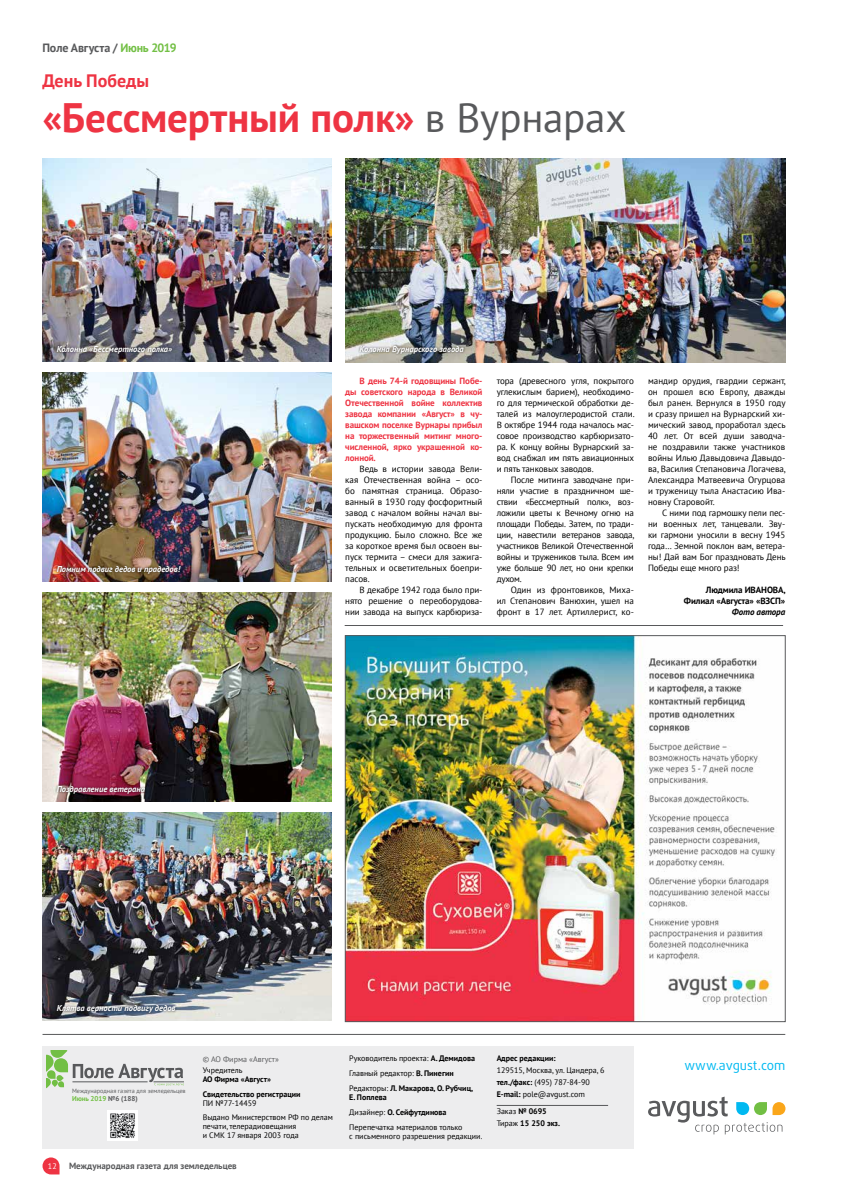
<style>
.page{position:relative;width:842px;height:1191px;background:#fff}
.page>*{position:absolute;margin:0;border:0;box-sizing:border-box;transform-origin:0 0}
.t1{font:700 41px "PT Sans";letter-spacing:-.005em;color:#ee3443}
.t2{font:700 18px "PT Sans";color:#ee3443}
.t3{font:13px "Daxline Pro";color:#00b9f1}
.t4{font:700 12px "PT Sans";letter-spacing:-.02em;color:#58595b}
.t5{font:9px/11px "PT Sans";letter-spacing:-.01em;color:#000;text-align:justify}
.t6{font:700 9px/11px "PT Sans";letter-spacing:-.01em;color:#ee3443;text-align:justify}
.t7{font:700 9px/11px "PT Sans";letter-spacing:-.01em;color:#000;text-align:right}
.t8{font:700 9px "PT Sans";color:#58595b}
.t9{font:italic 700 9px "PT Sans";letter-spacing:-.01em;color:#000}
.t10{font:italic 700 8.5px "PT Sans";color:#fff}
.t11{font:8px/14.7px "PT Sans";color:#000}
.t12{font:700 8px/14.7px "PT Sans";color:#000}
.t13{font:8px "PT Sans";color:#5a5b5d}
.t14{font:8px "PT Sans";color:#fff}
.t15{font:700 7px "PT Sans";color:#72bf44}
.t16{font:6.2px "PT Sans";color:#5a5b5d}
.s1{color:#72bf44}
.s2{font-weight:400;color:#58595b}
.s3{color:#5a5b5d}
.s4{font-weight:700}
.s5{font-weight:400}
</style>
<div class="page">
<svg style="left:43px;top:1157px;width:17px;height:17px"></svg>
<svg style="left:648px;top:1096px;width:137px;height:38px"></svg>
<hr style="left:43px;top:1034px;width:742px;height:1px;background:#58595b">
<hr style="left:345px;top:625px;width:438px;height:1px;background:#58595b">
<img style="left:347px;top:637px;width:430px;height:383px">
<div style="left:43px;top:1046px;width:591px;height:103px;background:#ededee"></div>
<svg style="left:47px;top:1051px;width:137px;height:37px"></svg>
<hr style="left:497px;top:1105px;width:111px;height:1px;background:#58595b">
<img style="left:107px;top:1110px;width:30px;height:30px">
<img style="left:43px;top:813px;width:288px;height:207px">
<div style="left:55px;top:1003px;width:123px;height:12px;background:#000;opacity:.7"></div>
<img style="left:43px;top:593px;width:288px;height:209px">
<div style="left:55px;top:783px;width:93px;height:13px;background:#000;opacity:.7"></div>
<img style="left:43px;top:158px;width:288px;height:204px">
<div style="left:55px;top:343px;width:119px;height:13px;background:#000;opacity:.7"></div>
<img style="left:345px;top:158px;width:440px;height:204px">
<div style="left:357px;top:343px;width:109px;height:13px;background:#000;opacity:.7"></div>
<img style="left:43px;top:373px;width:288px;height:209px">
<div style="left:55px;top:563px;width:128px;height:13px;background:#000;opacity:.7"></div>
<h3 class="t4" style="left:43px;top:40px;width:136px">Поле Августа / <span class="s1">Июнь 2019</span></h3>
<h2 class="t2" style="left:43px;top:68px;width:108px">День Победы</h2>
<h1 class="t1" style="left:43px;top:91px;width:585px">«Бессмертный полк» <span class="s2">в Вурнарах</span></h1>
<p class="t10" style="left:57px;top:343px;width:117px">Колонна «Бессмертного полка»</p>
<p class="t10" style="left:359px;top:343px;width:106px">Колонна Вурнарского завода</p>
<p class="t10" style="left:57px;top:563px;width:125px">Помним подвиг дедов и прадедов!</p>
<p class="t6" style="left:345px;top:375px;width:139px;text-indent:14px">В день 74-й годовщины Побе&shy;ды советского народа в Великой Отечественной войне коллектив завода компании «Август» в чу&shy;вашском поселке Вурнары прибыл на торжественный митинг много&shy;численной, ярко украшенной ко&shy;лонной.</p>
<p class="t5" style="left:345px;top:463px;width:139px;text-indent:14px">Ведь в истории завода Вели&shy;кая Отечественная война – осо&shy;бо памятная страница. Образо&shy;ванный в 1930 году фосфоритный завод с началом войны начал вы&shy;пускать необходимую для фронта продукцию. Было сложно. Все же за короткое время был освоен вы&shy;пуск термита – смеси для зажига&shy;тельных и осветительных боепри&shy;пасов.</p>
<p class="t5" style="left:345px;top:584px;width:139px;text-indent:14px">В декабре 1942 года было при&shy;нято решение о переоборудова&shy;нии завода на выпуск карбюриза-</p>
<p class="t5" style="left:497px;top:375px;width:139px">тора (древесного угля, покрытого углекислым барием), необходимо&shy;го для термической обработки де&shy;талей из малоуглеродистой стали.<br>В октябре 1944 года началось мас&shy;совое производство карбюризато&shy;ра. К концу войны Вурнарский за&shy;вод снабжал им пять авиационных и пять танковых заводов.</p>
<p class="t5" style="left:497px;top:474px;width:139px;text-indent:14px">После митинга заводчане при&shy;няли участие в праздничном ше&shy;ствии «Бессмертный полк», воз&shy;ложили цветы к Вечному огню на площади Победы. Затем, по тради&shy;ции, навестили ветеранов завода, участников Великой Отечественной войны и тружеников тыла. Всем им уже больше 90 лет, но они крепки духом.</p>
<p class="t5" style="left:497px;top:584px;width:139px;text-indent:14px">Один из фронтовиков, Миха&shy;ил Степанович Ванюхин, ушел на фронт в 17 лет. Артиллерист, ко-</p>
<p class="t5" style="left:648px;top:375px;width:139px">мандир орудия, гвардии сержант, он прошел всю Европу, дважды был ранен. Вернулся в 1950 году и сразу пришел на Вурнарский хи&shy;мический завод, проработал здесь 40 лет. От всей души заводча&shy;не поздравили также участников войны Илью Давыдовича Давыдо&shy;ва, Василия Степановича Логачева, Александра Матвеевича Огурцова и труженицу тыла Анастасию Ива&shy;новну Старовойт.</p>
<p class="t5" style="left:648px;top:507px;width:139px;text-indent:14px">С ними под гармошку пели пес&shy;ни военных лет, танцевали. Зву&shy;ки гармони уносили в весну 1945 года… Земной поклон вам, ветера&shy;ны! Дай вам Бог праздновать День Победы еще много раз!</p>
<p class="t7" style="left:684px;top:584px;width:103px">Людмила ИВАНОВА,<br>Филиал «Августа» «ВЗСП»</p>
<p class="t9" style="left:732px;top:605px;width:55px">Фото автора</p>
<p class="t10" style="left:57px;top:783px;width:90px">Поздравление ветерана</p>
<p class="t10" style="left:57px;top:1002px;width:120px">Клятва верности подвигу дедов</p>
<p class="t14" style="left:48px;top:1161px;width:10px">12</p>
<p class="t16" style="left:72px;top:1087px;width:115px">Международная газета для земледельцев</p>
<p class="t15" style="left:72px;top:1094px;width:67px">Июнь 2019 <span class="s3">№6 (188)</span></p>
<p class="t12" style="left:497px;top:1050px;width:60px">Адрес редакции:</p>
<p class="t11" style="left:497px;top:1064px;width:109px;line-height:11.8px">129515, Москва, ул. Цандера, 6 <span class="s4">тел./факс:</span> (495) 787-84-90<br><span class="s4">E-mail:</span> pole@avgust.com</p>
<p class="t12" style="left:497px;top:1105px;width:65px;line-height:11.8px"><span class="s5">Заказ</span> № 0695<br><span class="s5">Тираж</span> 15 250 экз.</p>
<p class="t11" style="left:349px;top:1051px;width:127px">Руководитель проекта: <span class="s4">А. Демидова<br></span>Главный редактор: <span class="s4">В. Пинегин<br></span>Редакторы: <span class="s4">Л. Макарова, О. Рубчиц,</span></p>
<p class="t11" style="left:349px;top:1090px;width:115px"><span class="s4">Е. Поплева<br></span>Дизайнер: <span class="s4">О. Сейфутдинова<br></span>Перепечатка материалов только</p>
<p class="t11" style="left:349px;top:1128px;width:135px">с письменного разрешения редакции.</p>
<p class="t13" style="left:203px;top:1053px;width:78px">© АО Фирма «Август»</p>
<p class="t11" style="left:203px;top:1062px;width:41px">Учредитель</p>
<h3 class="t3" style="left:684px;top:1056px;width:102px">www.avgust.com</h3>
<p class="t12" style="left:203px;top:1071px;width:99px">АО Фирма «Август»<br>Свидетельство регистрации</p>
<p class="t11" style="left:203px;top:1095px;width:132px">ПИ №77-14459<br>Выдано Министерством РФ по делам</p>
<p class="t11" style="left:203px;top:1121px;width:98px;line-height:9px">печати, телерадиовещания и СМК 17 января 2003 года</p>
<p class="t8" style="left:69px;top:1160px;width:169px">Международная газета для земледельцев</p>
</div>
